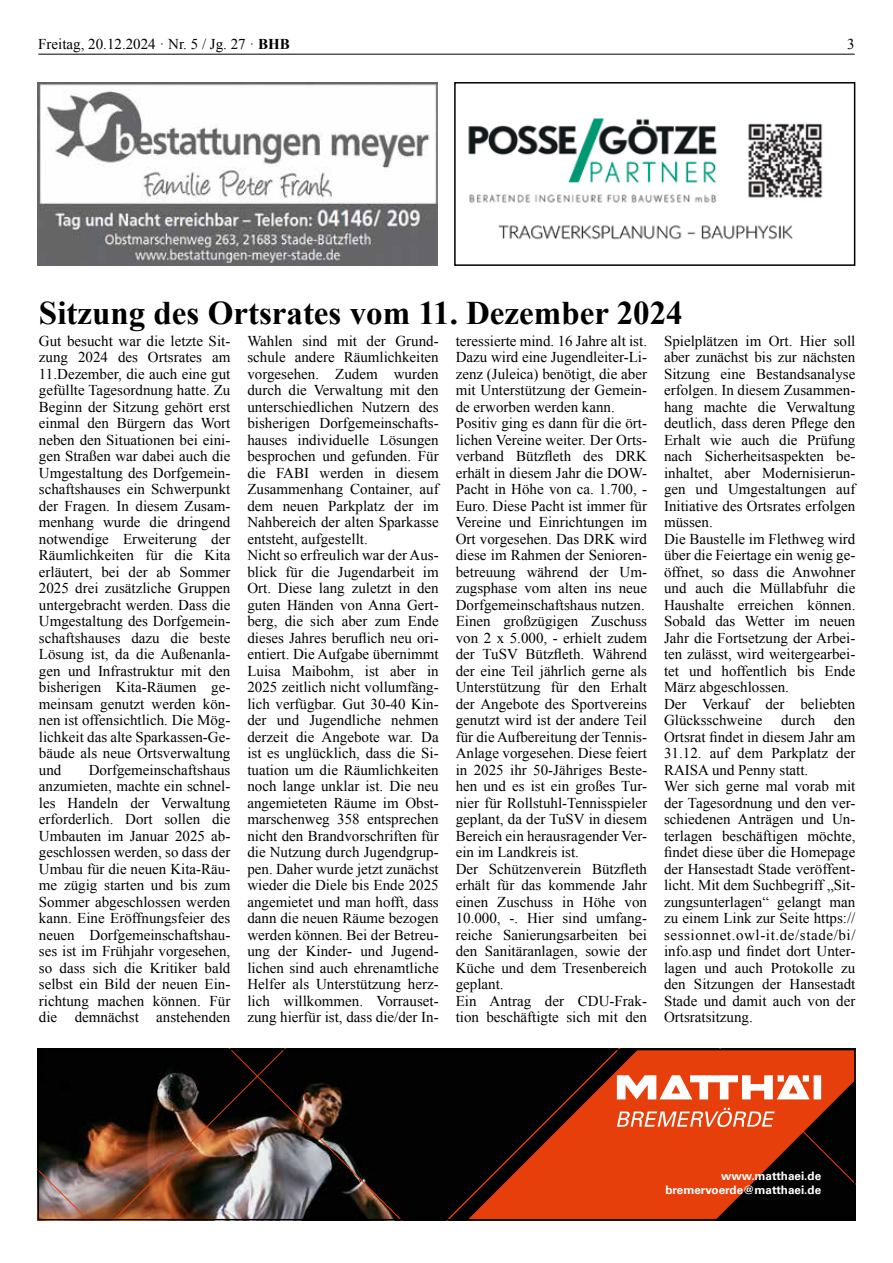
<style>
.page{position:relative;width:893px;height:1263px;background:#fff}
.page>*{position:absolute;margin:0;border:0;box-sizing:border-box;transform-origin:0 0}
.t1{font:700 33px "Times New Roman";color:#000}
.t2{font:15px/16.5px "Times New Roman";color:#000}
.t3{font:700 11.7px/14px "Univers LT Pro 65";color:#fff;text-align:right}
.s1{font-weight:700}
</style>
<div class="page">
<img style="left:40px;top:1051px;width:427px;height:167px">
<svg style="left:467px;top:1051px;width:386px;height:167px;background:#8b2608"></svg>
<svg style="left:617px;top:1075px;width:204px;height:24px"></svg>
<svg style="left:617px;top:1108px;width:158px;height:19px"></svg>
<div style="left:38px;top:1049px;width:817px;height:171px;border:1px solid #000"></div>
<img style="left:38px;top:83px;width:399px;height:182px">
<img style="left:468px;top:118px;width:355px;height:122px">
<div style="left:454px;top:82px;width:401px;height:184px;border:2px solid #000"></div>
<hr style="left:38px;top:54px;width:817px;height:1px;background:#000">
<p class="t2" style="left:38px;top:35px;width:253px">Freitag, 20.12.2024 · Nr. 5 / Jg. 27 · <span class="s1">BHB</span></p>
<p class="t2" style="left:847px;top:35px;width:9px">3</p>
<h1 class="t1" style="left:39px;top:290px;width:645px">Sitzung des Ortsrates vom 11. Dezember 2024</h1>
<p class="t2" style="left:39px;top:332px;width:193px;text-align:justify">Gut besucht war die letzte Sit&shy;zung 2024 des Ortsrates am 11.Dezember, die auch eine gut gefüllte Tagesordnung hatte. Zu Beginn der Sitzung gehört erst einmal den Bürgern das Wort neben den Situationen bei eini&shy;gen Straßen war dabei auch die Umgestaltung des Dorfgemein&shy;schaftshauses ein Schwerpunkt der Fragen. In diesem Zusam&shy;menhang wurde die dringend notwendige Erweiterung der Räumlichkeiten für die Kita erläutert, bei der ab Sommer 2025 drei zusätzliche Gruppen untergebracht werden. Dass die Umgestaltung des Dorfgemein&shy;schaftshauses dazu die beste Lösung ist, da die Außenanla&shy;gen und Infrastruktur mit den bisherigen Kita-Räumen ge&shy;meinsam genutzt werden kön&shy;nen ist offensichtlich. Die Mög&shy;lichkeit das alte Sparkassen-Ge&shy;bäude als neue Ortsverwaltung und</p>
<p class="t2" style="left:247px;top:332px;width:193px">Wahlen sind mit der Grund&shy;schule andere Räumlichkeiten vorgesehen. Zudem wurden durch die Verwaltung mit den unterschiedlichen Nutzern des bisherigen Dorfgemeinschafts&shy;hauses individuelle Lösungen besprochen und gefunden. Für die FABI werden in diesem<br>Zusammenhang Container, auf dem neuen Parkplatz der im<br>Nahbereich der alten Sparkasse entsteht, aufgestellt.<br>Nicht so erfreulich war der Aus&shy;blick für die Jugendarbeit im<br>Ort. Diese lang zuletzt in den guten Händen von Anna Gert&shy;berg, die sich aber zum Ende dieses Jahres beruflich neu ori&shy;entiert. Die Aufgabe übernimmt<br>Luisa Maibohm, ist aber in<br>2025 zeitlich nicht vollumfäng&shy;lich verfügbar. Gut 30-40 Kin&shy;der und Jugendliche nehmen derzeit die Angebote war. Da ist es unglücklich, dass die Si&shy;tuation um die Räumlichkeiten noch lange unklar ist. Die neu angemieteten Räume im Obst&shy;marschenweg 358 entsprechen nicht den Brandvorschriften für die Nutzung durch Jugendgrup&shy;pen. Daher wurde jetzt zunächst wieder die Diele bis Ende 2025 angemietet und man hofft, dass dann die neuen Räume bezogen werden können. Bei der Betreu&shy;ung der Kinder- und Jugend&shy;lichen sind auch ehrenamtliche<br>Helfer als Unterstützung herz&shy;lich willkommen. Vorrauset&shy;zung hierfür ist, dass die/der In-</p>
<p class="t2" style="left:456px;top:332px;width:193px">teressierte mind. 16 Jahre alt ist.<br>Dazu wird eine Jugendleiter-Li&shy;zenz (Juleica) benötigt, die aber mit Unterstützung der Gemein&shy;de erworben werden kann.<br>Positiv ging es dann für die ört&shy;lichen Vereine weiter. Der Orts&shy;verband Bützfleth des DRK erhält in diesem Jahr die DOW-<br>Pacht in Höhe von ca. 1.700, -<br>Euro. Diese Pacht ist immer für<br>Vereine und Einrichtungen im<br>Ort vorgesehen. Das DRK wird diese im Rahmen der Senioren&shy;betreuung während der Um&shy;zugsphase vom alten ins neue<br>Dorfgemeinschaftshaus nutzen.<br>Einen großzügigen Zuschuss von 2 x 5.000, - erhielt zudem der TuSV Bützfleth. Während der eine Teil jährlich gerne als<br>Unterstützung für den Erhalt der Angebote des Sportvereins genutzt wird ist der andere Teil für die Aufbereitung der Tennis-<br>Anlage vorgesehen. Diese feiert in 2025 ihr 50-Jähriges Beste&shy;hen und es ist ein großes Tur&shy;nier für Rollstuhl-Tennisspieler geplant, da der TuSV in diesem<br>Bereich ein herausragender Ver&shy;ein im Landkreis ist.<br>Der Schützenverein Bützfleth erhält für das kommende Jahr einen Zuschuss in Höhe von<br>10.000, -. Hier sind umfang&shy;reiche Sanierungsarbeiten bei den Sanitäranlagen, sowie der<br>Küche und dem Tresenbereich geplant.<br>Ein Antrag der CDU-Frak&shy;tion beschäftigte sich mit den</p>
<p class="t2" style="left:664px;top:332px;width:193px">Spielplätzen im Ort. Hier soll aber zunächst bis zur nächsten<br>Sitzung eine Bestandsanalyse erfolgen. In diesem Zusammen&shy;hang machte die Verwaltung deutlich, dass deren Pflege den<br>Erhalt wie auch die Prüfung nach Sicherheitsaspekten be&shy;inhaltet, aber Modernisierun&shy;gen und Umgestaltungen auf<br>Initiative des Ortsrates erfolgen müssen.<br>Die Baustelle im Flethweg wird über die Feiertage ein wenig ge&shy;öffnet, so dass die Anwohner und auch die Müllabfuhr die<br>Haushalte erreichen können.<br>Sobald das Wetter im neuen<br>Jahr die Fortsetzung der Arbei&shy;ten zulässt, wird weitergearbei&shy;tet und hoffentlich bis Ende<br>März abgeschlossen.<br>Der Verkauf der beliebten<br>Glücksschweine durch den<br>Ortsrat findet in diesem Jahr am<br>31.12. auf dem Parkplatz der<br>RAISA und Penny statt.<br>Wer sich gerne mal vorab mit der Tagesordnung und den ver&shy;schiedenen Anträgen und Un&shy;terlagen beschäftigen möchte, findet diese über die Homepage der Hansestadt Stade veröffent&shy;licht. Mit dem Suchbegriff „Sit&shy;zungsunterlagen“ gelangt man zu einem Link zur Seite https:// sessionnet.owl-it.de/stade/bi/ info.asp und findet dort Unter&shy;lagen und auch Protokolle zu den Sitzungen der Hansestadt<br>Stade und damit auch von der<br>Ortsratsitzung.</p>
<p class="t2" style="left:39px;top:761px;width:193px;text-align:justify;text-indent:50px">Dorfgemeinschaftshaus anzumieten, machte ein schnel&shy;les Handeln der Verwaltung erforderlich. Dort sollen die Umbauten im Januar 2025 ab&shy;geschlossen werden, so dass der Umbau für die neuen Kita-Räu&shy;me zügig starten und bis zum Sommer abgeschlossen werden kann. Eine Eröffnungsfeier des neuen Dorfgemeinschaftshau&shy;ses ist im Frühjahr vorgesehen, so dass sich die Kritiker bald selbst ein Bild der neuen Ein&shy;richtung machen können. Für die demnächst anstehenden</p>
<p class="t3" style="left:665px;top:1168px;width:157px">www.matthaei.de bremervoerde@matthaei.de</p>
</div>
